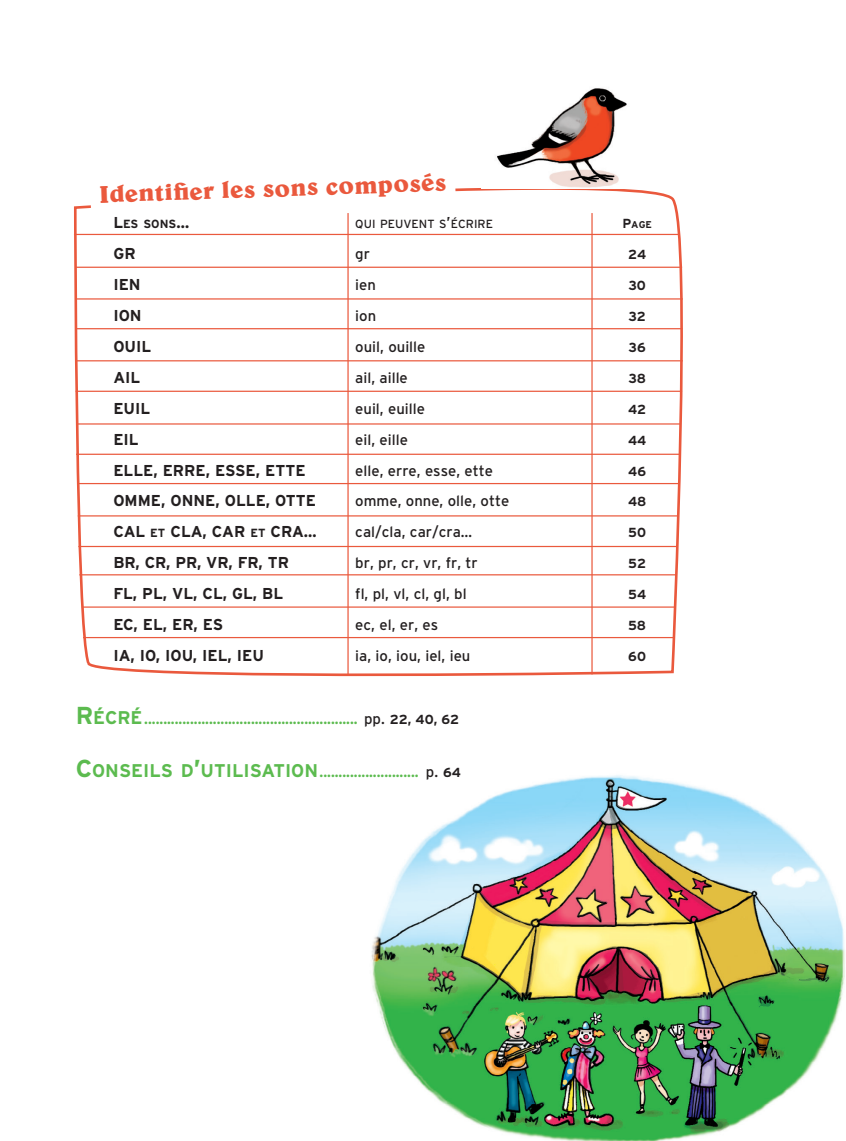
<style>
.page{position:relative;width:846px;height:1141px;background:#fff}
.page>*{position:absolute;margin:0;border:0;box-sizing:border-box;transform-origin:0 0}
.t1{font:700 24.5px "Belwe Std";color:#ea593d}
.t2{font:700 18.38px "Interstate";color:#5cbb4f}
.t3{font:700 15.75px "Interstate";color:#231f20}
.t4{font:14.88px "Interstate";color:#231f20}
.t5{font:700 14px "Interstate";color:#5cbb4f}
.t6{font:700 13.12px "Interstate";color:#231f20}
.t7{font:11.9px "Interstate";color:#231f20}
.t8{font:700 11.9px "Interstate";letter-spacing:-.005em;color:#231f20}
.t9{font:700 9.8px "Interstate";color:#231f20}
.s1{font-size:15.75px}
.s2{font-size:13.12px}
.s3{font-size:11.9px}
.s4{font-size:24.5px}
.s5{font-weight:400;font-size:14.88px;color:#231f20}
.s6{font-size:13.12px;color:#231f20}
.s7{font-size:18.38px}
</style>
<div class="page">
<svg style="left:74px;top:188px;width:609px;height:489px"></svg>
<svg style="left:90px;top:188px;width:365px;height:22px"></svg>
<hr style="left:591px;top:213px;width:1px;height:461px;background:#ea593d">
<hr style="left:347px;top:213px;width:1px;height:463px;background:#ea593d">
<hr style="left:74px;top:234px;width:605px;height:1px;background:#ea593d">
<hr style="left:75px;top:298px;width:607px;height:2px;background:#ea593d">
<hr style="left:75px;top:328px;width:607px;height:1px;background:#ea593d">
<hr style="left:76px;top:267px;width:606px;height:1px;background:#ea593d">
<hr style="left:75px;top:360px;width:607px;height:1px;background:#ea593d">
<hr style="left:76px;top:391px;width:606px;height:1px;background:#ea593d">
<hr style="left:77px;top:423px;width:603px;height:2px;background:#ea593d">
<hr style="left:76px;top:454px;width:604px;height:1px;background:#ea593d">
<hr style="left:77px;top:483px;width:602px;height:1px;background:#ea593d">
<hr style="left:78px;top:515px;width:600px;height:1px;background:#ea593d">
<hr style="left:78px;top:546px;width:599px;height:1px;background:#ea593d">
<hr style="left:79px;top:574px;width:597px;height:1px;background:#ea593d">
<hr style="left:82px;top:606px;width:593px;height:2px;background:#ea593d">
<hr style="left:83px;top:637px;width:591px;height:1px;background:#ea593d">
<img style="left:497px;top:88px;width:130px;height:100px">
<img style="left:371px;top:775px;width:474px;height:366px">
<h1 class="t1" style="left:99px;top:180px;width:348px;rotate:-2deg">Identifi er les sons composés</h1>
<p class="t8" style="left:113px;top:217px;width:77px"><span class="s1">L</span>ES SONS<span class="s1">…</span></p>
<p class="t7" style="left:355px;top:217px;width:139px">QUI PEUVENT S<span class="s1">’</span>ÉCRIRE</p>
<p class="t9" style="left:622px;top:219px;width:31px"><span class="s2">P</span>AGE</p>
<p class="t3" style="left:91px;top:245px;width:46px">G R</p>
<p class="t4" style="left:355px;top:245px;width:16px">gr</p>
<p class="t6" style="left:628px;top:247px;width:20px">24</p>
<p class="t3" style="left:113px;top:276px;width:14px">IEN</p>
<p class="t4" style="left:355px;top:276px;width:22px">ien</p>
<p class="t6" style="left:628px;top:278px;width:19px">30</p>
<p class="t3" style="left:113px;top:307px;width:14px">ION</p>
<p class="t4" style="left:355px;top:307px;width:22px">ion</p>
<p class="t6" style="left:628px;top:309px;width:19px">32</p>
<p class="t3" style="left:91px;top:337px;width:62px">OUIL</p>
<p class="t4" style="left:355px;top:338px;width:72px">ouil, ouille</p>
<p class="t6" style="left:628px;top:340px;width:19px">36</p>
<p class="t3" style="left:91px;top:368px;width:51px">AIL</p>
<p class="t4" style="left:355px;top:368px;width:54px">ail, aille</p>
<p class="t6" style="left:628px;top:371px;width:19px">38</p>
<p class="t3" style="left:91px;top:399px;width:61px">EUIL</p>
<p class="t4" style="left:355px;top:399px;width:71px">euil, euille</p>
<p class="t6" style="left:628px;top:402px;width:20px">42</p>
<p class="t3" style="left:91px;top:430px;width:50px">EIL</p>
<p class="t4" style="left:355px;top:430px;width:54px">eil, eille</p>
<p class="t6" style="left:628px;top:433px;width:20px">44</p>
<p class="t3" style="left:91px;top:461px;width:135px">ELLE, ERRE, ESSE</p>
<p class="t3" style="left:256px;top:461px;width:19px">, ETTE</p>
<p class="t4" style="left:355px;top:461px;width:139px">elle, erre, esse, ette</p>
<p class="t6" style="left:628px;top:464px;width:19px">46</p>
<p class="t3" style="left:91px;top:492px;width:92px">OMME, ONNE</p>
<p class="t3" style="left:215px;top:492px;width:69px">, OLLE, OTTE</p>
<p class="t4" style="left:355px;top:492px;width:155px">omme, onne, olle, otte</p>
<p class="t6" style="left:628px;top:494px;width:20px">48</p>
<p class="t3" style="left:113px;top:523px;width:205px">CAL <span class="s3">ET</span> CLA, CAR <span class="s3">ET</span> CRA…</p>
<p class="t4" style="left:355px;top:523px;width:118px">cal/cla, car/cra…</p>
<p class="t6" style="left:628px;top:525px;width:19px">50</p>
<p class="t3" style="left:113px;top:554px;width:177px">BR, CR, PR, VR, FR, TR</p>
<p class="t4" style="left:355px;top:554px;width:124px">br, pr, cr, vr, fr, tr</p>
<p class="t6" style="left:628px;top:556px;width:19px">52</p>
<p class="t3" style="left:113px;top:585px;width:171px">FL, PL, VL, CL, GL, BL</p>
<p class="t4" style="left:355px;top:585px;width:113px">fl, pl, vl, cl, gl, bl</p>
<p class="t6" style="left:628px;top:587px;width:19px">54</p>
<p class="t3" style="left:91px;top:616px;width:120px">EC, EL, ER, ES</p>
<p class="t4" style="left:355px;top:616px;width:84px">ec, el, er, es</p>
<p class="t6" style="left:628px;top:618px;width:19px">58</p>
<p class="t3" style="left:113px;top:647px;width:152px">IA, IO, IOU, IEL, IEU</p>
<p class="t4" style="left:355px;top:647px;width:117px">ia, io, iou, iel, ieu</p>
<p class="t6" style="left:628px;top:649px;width:19px">60</p>
<p class="t2" style="left:76px;top:707px;width:31px"><span class="s4">R</span>ÉCRÉ</p>
<p class="t5" style="left:144px;top:711px;width:316px">........................................................ <span class="s5">pp.</span> <span class="s6">22, 40, 62</span></p>
<p class="t5" style="left:76px;top:764px;width:387px"><span class="s4">C</span><span class="s7">ONSEILS D</span><span class="s4">’</span><span class="s7">U TILI SATI ON</span>.......................... <span class="s5">p.</span> <span class="s6">64</span></p>
</div>
